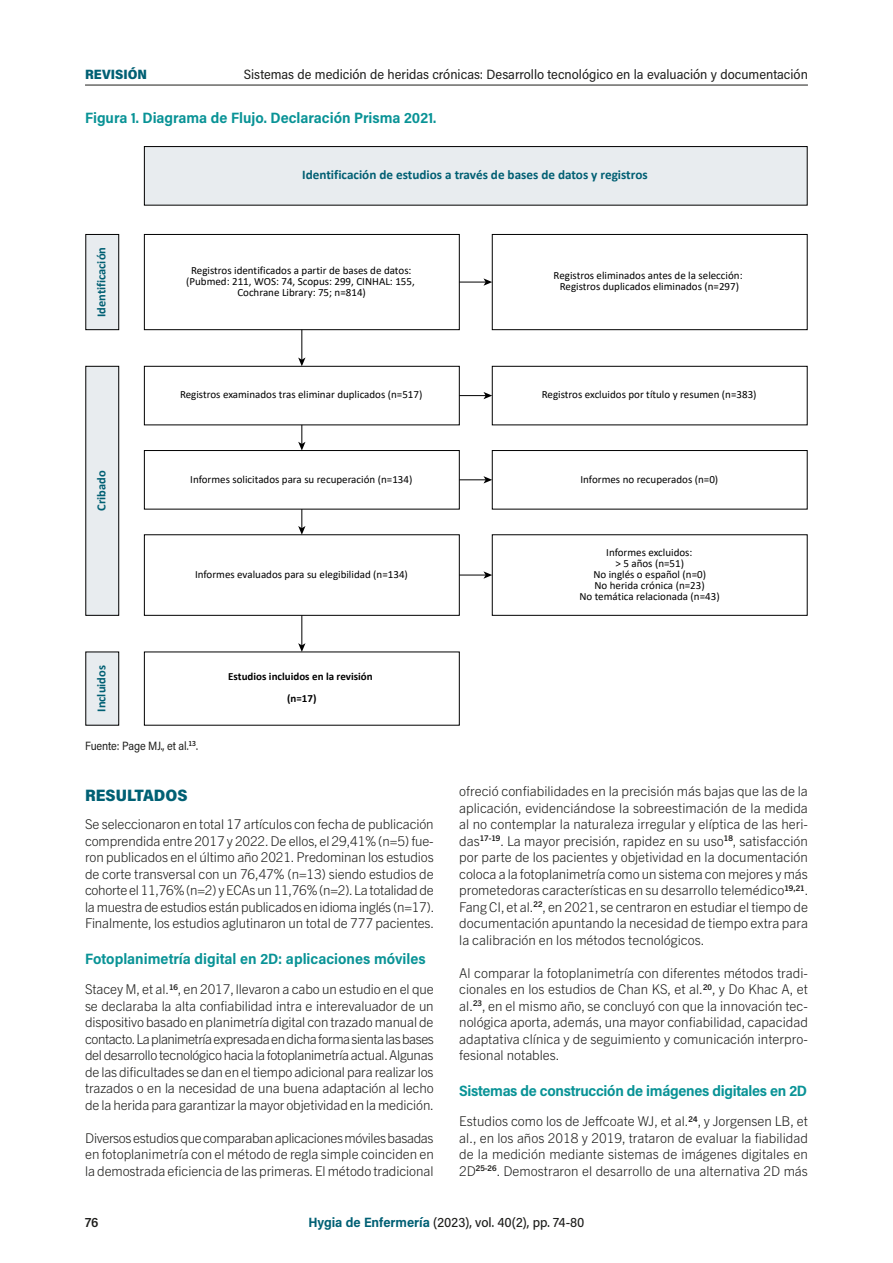
<style>
.page{position:relative;width:893px;height:1263px;background:#fff}
.page>*{position:absolute;margin:0;border:0;box-sizing:border-box;transform-origin:0 0}
.t1{font:900 16.5px "Acumin Pro Semi Cond";color:#006074}
.t2{font:700 15px "Acumin Pro Semi Cond";letter-spacing:-.005em;color:#099396}
.t3{font:300 13.5px/16.5px "Trade Gothic Next LT Pro";letter-spacing:-.005em;color:#1d1d1b;text-align:justify}
.t4{font:13.5px "Acumin Pro Semi Cond";color:#1d1d1b}
.t5{font:500 13.5px "Acumin Pro Semi Cond";color:#1d1d1b}
.t6{font:900 13.5px "Acumin Pro Semi Cond";color:#006074}
.t7{font:600 13.5px "Acumin Pro Semi Cond";color:#1d1d1b}
.t8{font:700 13.2px "Calibri";color:#005f73}
.t9{font:700 12.45px "Calibri";color:#005f73}
.t10{font:12px "Acumin Pro Semi Cond";letter-spacing:-.01em;color:#1d1d1b;scale:.95 1}
.t11{font:10.95px/10.9px "Calibri";color:#000;text-align:center}
.t12{font:700 10.95px/21.9px "Calibri";color:#000;text-align:center}
.s1{font-weight:700;color:#006074}
</style>
<div class="page">
<hr style="left:85px;top:85px;width:723px;height:1px;background:#1d1d1b">
<div style="left:144px;top:234px;width:316px;height:96px;border:1px solid #000"></div>
<div style="left:492px;top:234px;width:316px;height:96px;border:1px solid #000"></div>
<div style="left:86px;top:234px;width:33px;height:96px;background:#e8ecef"></div>
<div style="left:85px;top:234px;width:34px;height:96px;border:1px solid #000"></div>
<div style="left:86px;top:366px;width:33px;height:249px;background:#e8ecef"></div>
<div style="left:85px;top:366px;width:34px;height:250px;border:1px solid #000"></div>
<div style="left:144px;top:147px;width:663px;height:58px;background:#e8ecef"></div>
<div style="left:144px;top:146px;width:664px;height:60px;border:1px solid #000"></div>
<div style="left:492px;top:366px;width:316px;height:59px;border:1px solid #000"></div>
<div style="left:492px;top:450px;width:316px;height:59px;border:1px solid #000"></div>
<div style="left:86px;top:652px;width:33px;height:73px;background:#e8ecef"></div>
<div style="left:85px;top:652px;width:34px;height:73px;border:1px solid #000"></div>
<div style="left:492px;top:534px;width:316px;height:82px;border:1px solid #000"></div>
<div style="left:144px;top:366px;width:316px;height:59px;border:1px solid #000"></div>
<div style="left:144px;top:450px;width:316px;height:59px;border:1px solid #000"></div>
<div style="left:144px;top:534px;width:316px;height:82px;border:1px solid #000"></div>
<svg style="left:459px;top:278px;width:33px;height:8px"></svg>
<hr style="left:301px;top:330px;width:1px;height:30px;background:#000">
<svg style="left:298px;top:357px;width:7px;height:9px"></svg>
<svg style="left:459px;top:392px;width:33px;height:7px"></svg>
<svg style="left:298px;top:425px;width:7px;height:25px"></svg>
<svg style="left:459px;top:476px;width:33px;height:7px"></svg>
<svg style="left:298px;top:509px;width:7px;height:26px"></svg>
<hr style="left:301px;top:615px;width:1px;height:31px;background:#000">
<svg style="left:298px;top:643px;width:7px;height:9px"></svg>
<svg style="left:459px;top:571px;width:33px;height:8px"></svg>
<p class="t6" style="left:85px;top:65px;width:64px">REVISIÓN</p>
<p class="t4" style="left:244px;top:65px;width:566px">Sistemas de medición de heridas crónicas: Desarrollo tecnológico en la evaluación y documentación</p>
<p class="t2" style="left:85px;top:107px;width:353px">Figura 1. Diagrama de Flujo. Declaración Prisma 2021.</p>
<p class="t9" style="left:92px;top:317px;width:72px;rotate:-90deg">Identificación</p>
<p class="t9" style="left:92px;top:511px;width:42px;rotate:-90deg">Cribado</p>
<p class="t9" style="left:92px;top:712px;width:48px;rotate:-90deg">Incluidos</p>
<p class="t8" style="left:302px;top:165px;width:347px">Identificación de estudios a través de bases de datos y registros</p>
<p class="t11" style="left:186px;top:264px;width:230px">Registros identificados a partir de bases de datos: (Pubmed: 211, WOS: 74, Scopus: 299, CINHAL: 155,<br>Cochrane Library: 75; n=814)</p>
<p class="t11" style="left:554px;top:270px;width:190px">Registros eliminados antes de la selección:<br>Registros duplicados eliminados (n=297)</p>
<p class="t11" style="left:180px;top:389px;width:244px">Registros examinados tras eliminar duplicados (n=517)</p>
<p class="t11" style="left:190px;top:473px;width:224px">Informes solicitados para su recuperación (n=134)</p>
<p class="t11" style="left:195px;top:568px;width:214px">Informes evaluados para su elegibilidad (n=134)</p>
<p class="t12" style="left:228px;top:666px;width:146px">Estudios incluidos en la revisión (n=17)</p>
<p class="t11" style="left:542px;top:389px;width:216px">Registros excluidos por título y resumen (n=383)</p>
<p class="t11" style="left:580px;top:473px;width:139px">Informes no recuperados (n=0)</p>
<p class="t11" style="left:579px;top:546px;width:142px">Informes excluidos:<br>&gt; 5 años (n=51)<br>No inglés o español (n=0)<br>No herida crónica (n=23)<br>No temática relacionada (n=43)</p>
<p class="t10" style="left:85px;top:737px;width:120px">Fuente: Page MJ., et al.<sup>13</sup>.</p>
<p class="t1" style="left:85px;top:783px;width:104px">RESULTADOS</p>
<p class="t3" style="left:85px;top:815px;width:351px">Se seleccionaron en total 17 artículos con fecha de publicación comprendida entre 2017 y 2022. De ellos, el 29,41% (n=5) fue&shy;ron publicados en el último año 2021. Predominan los estudios de corte transversal con un 76,47% (n=13) siendo estudios de cohorte el 11,76% (n=2) y ECAs un 11,76% (n=2). La totalidad de la muestra de estudios están publicados en idioma inglés (n=17).<br>Finalmente, los estudios aglutinaron un total de 777 pacientes.</p>
<p class="t2" style="left:85px;top:949px;width:342px">Fotoplanimetría digital en 2D: aplicaciones móviles</p>
<p class="t3" style="left:85px;top:980px;width:350px">Stacey M, et al.<sup>16</sup>, en 2017, llevaron a cabo un estudio en el que se declaraba la alta confiabilidad intra e interevaluador de un dispositivo basado en planimetría digital con trazado manual de contacto. La planimetría expresada en dicha forma sienta las bases del desarrollo tecnológico hacia la fotoplanimetría actual. Algunas de las dificultades se dan en el tiempo adicional para realizar los trazados o en la necesidad de una buena adaptación al lecho de la herida para garantizar la mayor objetividad en la medición.</p>
<p class="t3" style="left:85px;top:1129px;width:350px">Diversos estudios que comparaban aplicaciones móviles basadas en fotoplanimetría con el método de regla simple coinciden en la demostrada eficiencia de las primeras. El método tradicional</p>
<p class="t3" style="left:459px;top:782px;width:351px">ofreció confiabilidades en la precisión más bajas que las de la aplicación, evidenciándose la sobreestimación de la medida al no contemplar la naturaleza irregular y elíptica de las heri&shy;das<sup>17-19</sup>. La mayor precisión, rapidez en su uso<sup>18</sup>, satisfacción por parte de los pacientes y objetividad en la documentación coloca a la fotoplanimetría como un sistema con mejores y más prometedoras características en su desarrollo telemédico<sup>19,21</sup>.<br>Fang CI, et al.<sup>22</sup>, en 2021, se centraron en estudiar el tiempo de documentación apuntando la necesidad de tiempo extra para la calibración en los métodos tecnológicos.</p>
<p class="t3" style="left:459px;top:964px;width:350px">Al comparar la fotoplanimetría con diferentes métodos tradi&shy;cionales en los estudios de Chan KS, et al.<sup>20</sup>, y Do Khac A, et al.<sup>23</sup>, en el mismo año, se concluyó con que la innovación tec&shy;nológica aporta, además, una mayor confiabilidad, capacidad adaptativa clínica y de seguimiento y comunicación interpro&shy;fesional notables.</p>
<p class="t2" style="left:459px;top:1081px;width:349px">Sistemas de construcción de imágenes digitales en 2D</p>
<p class="t3" style="left:459px;top:1112px;width:350px">Estudios como los de Jeffcoate WJ, et al.<sup>24</sup>, y Jorgensen LB, et al., en los años 2018 y 2019, trataron de evaluar la fiabilidad de la medición mediante sistemas de imágenes digitales en 2D<sup>25-26</sup>. Demostraron el desarrollo de una alternativa 2D más</p>
<p class="t7" style="left:85px;top:1213px;width:15px">76</p>
<p class="t5" style="left:308px;top:1213px;width:278px"><span class="s1">Hygia de Enfermería</span> (2023), vol. 40(2), pp. 74-80</p>
</div>
